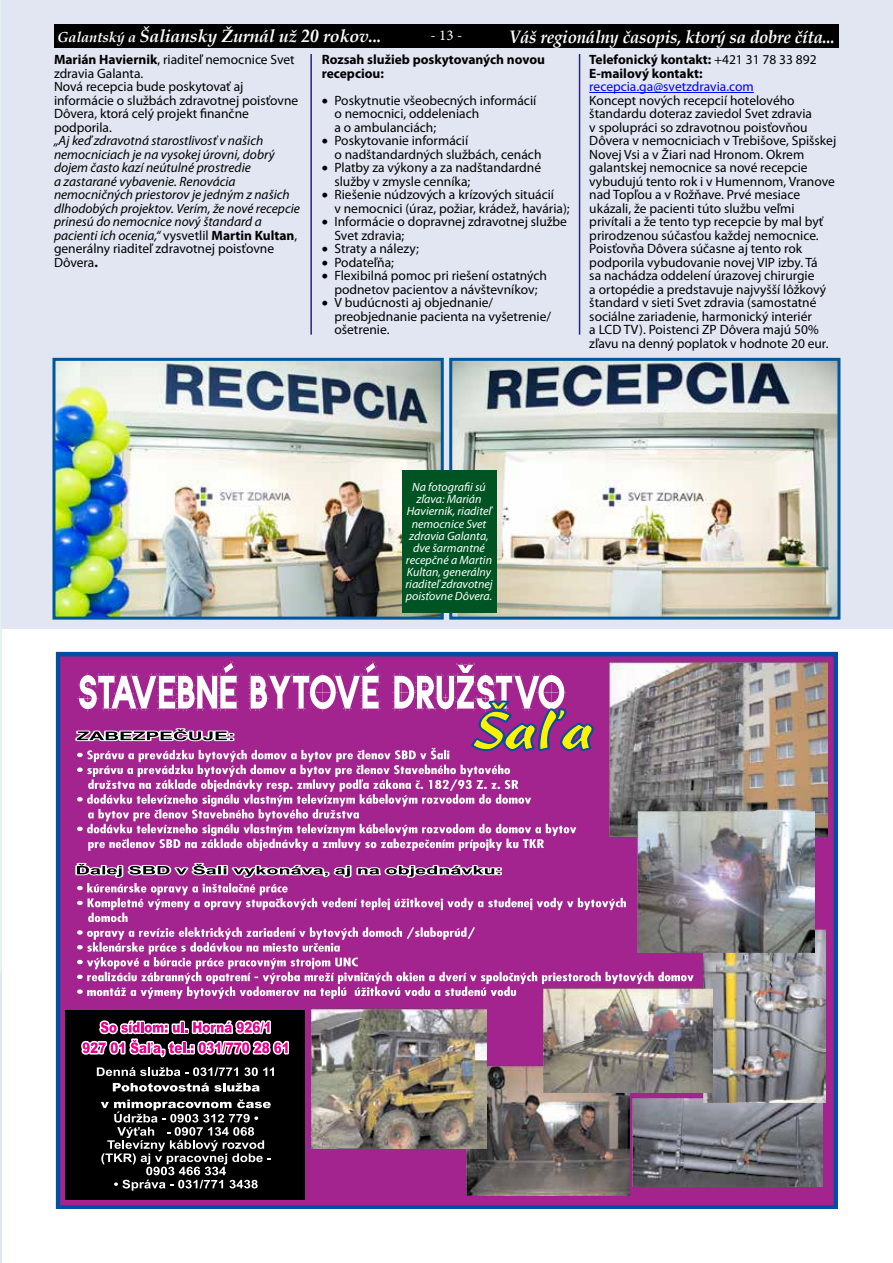
<style>
.page{position:relative;width:893px;height:1263px;background:#fff}
.page>*{position:absolute;margin:0;border:0;box-sizing:border-box;transform-origin:0 0}
.t1{font:italic 700 18px "Book Antiqua";letter-spacing:-.01em;color:#fff;scale:.93 1}
.t2{font:italic 700 17.7px "Book Antiqua";letter-spacing:-.01em;color:#fff}
.t3{font:15px "Minion Pro";color:#fff}
.t4{font:13.5px/13.5px "Myriad Pro";color:#000}
.t5{font:italic 13.5px/13.5px "Myriad Pro";color:#000}
.t6{font:700 13.5px/13.5px "Myriad Pro";color:#000}
.t7{font:13.5px "Myriad Pro";color:#00f}
.t8{font:italic 12px/12px "Myriad Pro";color:#fff;text-align:center}
.s1{font-size:14.55px}
.s2{font-weight:700}
.s3{font-style:normal}
.s4{font-weight:700;font-style:normal}
.s5{font-weight:400}
</style>
<div class="page">
<hr style="left:0;top:0;width:2px;height:974px;background:#e2f2ed">
<hr style="left:0;top:974px;width:2px;height:289px;background:#e2e6f2">
<div style="left:2px;top:0;width:891px;height:628px;background:#e2e6f2"></div>
<hr style="left:589px;top:92px;width:165px;height:1px;background:#00f">
<hr style="left:310px;top:54px;width:2px;height:281px;background:#26247b">
<hr style="left:579px;top:54px;width:1px;height:281px;background:#26247b">
<img style="left:56px;top:362px;width:384px;height:254px">
<div style="left:52px;top:358px;width:392px;height:262px;border:3px solid #00569c"></div>
<img style="left:453px;top:362px;width:383px;height:254px">
<div style="left:449px;top:358px;width:391px;height:262px;border:3px solid #00569c"></div>
<div style="left:402px;top:470px;width:94px;height:142px;background:#005423"></div>
<svg style="left:56px;top:652px;width:782px;height:557px;background:#7e2f91"></svg>
<div style="left:65px;top:1011px;width:240px;height:189px;background:#000"></div>
<svg style="left:244px;top:1067px;width:30px;height:9px"></svg>
<svg style="left:97px;top:1067px;width:141px;height:9px"></svg>
<svg style="left:113px;top:1083px;width:147px;height:8px"></svg>
<svg style="left:101px;top:1099px;width:170px;height:92px"></svg>
<svg style="left:81px;top:1020px;width:209px;height:38px"></svg>
<svg style="left:73px;top:661px;width:621px;height:338px;background:#b04a9f"></svg>
<img style="left:609px;top:663px;width:218px;height:173px">
<img style="left:633px;top:1097px;width:189px;height:89px">
<img style="left:466px;top:1065px;width:163px;height:130px">
<img style="left:311px;top:1009px;width:175px;height:139px">
<img style="left:703px;top:929px;width:123px;height:174px">
<img style="left:638px;top:811px;width:177px;height:141px">
<img style="left:543px;top:989px;width:170px;height:104px">
<div style="left:54px;top:24px;width:785px;height:24px;background:#000"></div>
<h2 class="t2" style="left:57px;top:24px;width:326px"><span class="s1">Galantský a</span> Šaliansky Žurnál už 20 rokov...</h2>
<p class="t3" style="left:431px;top:25px;width:33px">- 13 -</p>
<h1 class="t1" style="left:509px;top:24px;width:352px">Váš regionálny časopis, ktorý sa dobre číta...</h1>
<p class="t4" style="left:54px;top:53px;width:246px"><span class="s2">Marián Haviernik</span>, riaditeľ nemocnice Svet zdravia Galanta.<br>Nová recepcia bude poskytovať aj informácie o službách zdravotnej poisťovne<br>Dôvera, ktorá celý projekt finančne podporila.</p>
<p class="t5" style="left:54px;top:134px;width:248px">„Aj keď zdravotná starostlivosť v našich nemocniciach je na vysokej úrovni, dobrý dojem často kazí neútulné prostredie<br>a zastarané vybavenie. Renovácia nemocničných priestorov je jedným z našich dlhodobých projektov. Verím, že nové recepcie prinesú do nemocnice nový štandard a pacienti ich ocenia,“ <span class="s3">vysvetlil</span> <span class="s4">Martin Kultan</span><span class="s3">, generálny riaditeľ zdravotnej poisťovne Dôvera</span><span class="s4">.</span></p>
<p class="t6" style="left:322px;top:52px;width:225px">Rozsah služieb poskytovaných novou recepciou:</p>
<p class="t4" style="left:334px;top:93px;width:203px;text-indent:-13px">• Poskytnutie všeobecných informácií o nemocnici, oddeleniach<br>a o ambulanciách;</p>
<p class="t4" style="left:334px;top:134px;width:209px;text-indent:-13px">• Poskytovanie informácií<br>o nadštandardných službách, cenách</p>
<p class="t4" style="left:334px;top:161px;width:208px;text-indent:-13px">• Platby za výkony a za nadštandardné služby v zmysle cenníka;</p>
<p class="t4" style="left:334px;top:188px;width:237px;text-indent:-13px">• Riešenie núdzových a krízových situácií<br>v nemocnici (úraz, požiar, krádež, havária);</p>
<p class="t4" style="left:334px;top:215px;width:234px;text-indent:-13px">• Informácie o dopravnej zdravotnej službe<br>Svet zdravia;</p>
<p class="t4" style="left:322px;top:242px;width:99px">• Straty a nálezy;</p>
<p class="t4" style="left:322px;top:255px;width:74px">• Podateľňa;</p>
<p class="t4" style="left:322px;top:269px;width:227px;text-align:center">• Flexibilná pomoc pri riešení ostatných podnetov pacientov a návštevníkov;</p>
<p class="t4" style="left:334px;top:296px;width:218px;text-indent:-13px">• V budúcnosti aj objednanie/ preobjednanie pacienta na vyšetrenie/ ošetrenie.</p>
<p class="t6" style="left:589px;top:52px;width:229px">Telefonický kontakt: <span class="s5">+421 31 78 33 892<br></span>E-mailový kontakt:</p>
<p class="t7" style="left:589px;top:78px;width:166px">recepcia.ga@svetzdravia.com</p>
<p class="t4" style="left:589px;top:93px;width:248px">Koncept nových recepcií hotelového štandardu doteraz zaviedol Svet zdravia<br>v spolupráci so zdravotnou poisťovňou Dôvera v nemocniciach v Trebišove, Spišskej Novej Vsi a v Žiari nad Hronom. Okrem galantskej nemocnice sa nové recepcie vybudujú tento rok i v Humennom, Vranove nad Topľou a v Rožňave. Prvé mesiace ukázali, že pacienti túto službu veľmi privítali a že tento typ recepcie by mal byť prirodzenou súčasťou každej nemocnice.<br>Poisťovňa Dôvera súčasne aj tento rok podporila vybudovanie novej VIP izby. Tá<br>sa nachádza oddelení úrazovej chirurgie<br>a ortopédie a predstavuje najvyšší lôžkový štandard v sieti Svet zdravia (samostatné sociálne zariadenie, harmonický interiér<br>a LCD TV). Poistenci ZP Dôvera majú 50% zľavu na denný poplatok v hodnote 20 eur.</p>
<p class="t8" style="left:405px;top:481px;width:89px">Na fotografii sú zľava: Marián<br>Haviernik, riaditeľ nemocnice Svet zdravia Galanta, dve šarmantné recepčné a Martin<br>Kultan, generálny riaditeľ zdravotnej poisťovne Dôvera.</p>
</div>
